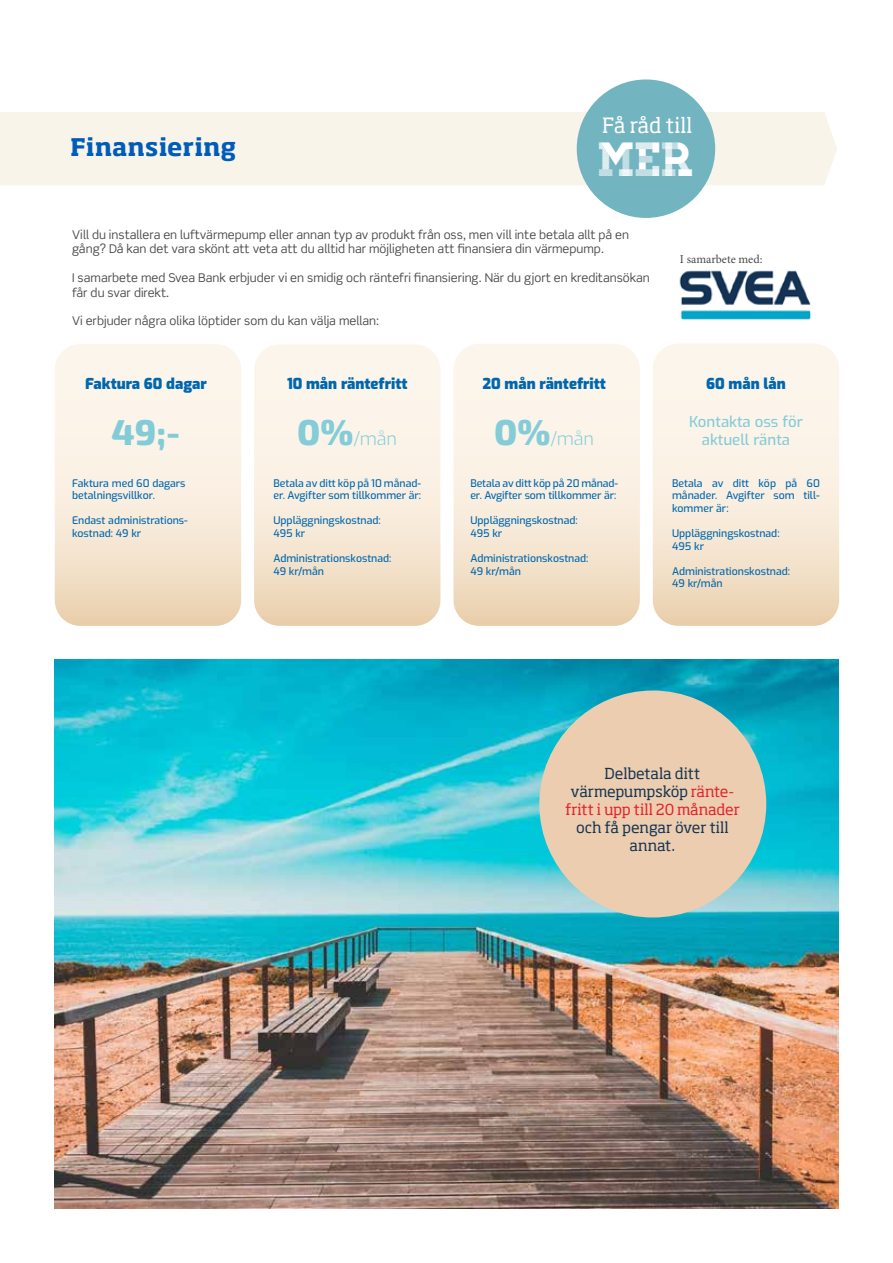
<style>
.page{position:relative;width:893px;height:1263px;background:#fff}
.page>*{position:absolute;margin:0;border:0;box-sizing:border-box;transform-origin:0 0}
.t1{font:48px "Homestead Display";color:#fff}
.t2{font:800 36px "Exo 2";color:#82ccd8}
.t3{font:700 24px "Soho Pro";letter-spacing:.015em;color:#005cb9}
.t4{font:20.85px "Soho Pro";letter-spacing:-.015em;color:#fff}
.t5{font:300 18px "Exo";color:#83ccd8}
.t6{font:15px/18px "Soho Pro";letter-spacing:-.01em;color:#e1232f;text-align:center}
.t7{font:900 15px "Exo";color:#0067ae}
.t8{font:500 15px/18px "Exo";color:#83ccd8;text-align:center}
.t9{font:15px/18px "Soho Pro";color:#143553;text-align:center}
.t10{font:12px/14.4px "Scene Std";color:#474847}
.t11{font:12px "Minion Pro";color:#474847}
.t12{font:500 10.5px/12.6px "Exo";color:#0067ae}
.s1{font-family:"Exo 2";font-weight:800;font-size:36px}
.s2{color:#143553}
</style>
<div class="page">
<div style="left:0;top:112px;width:837px;height:73px;background:#f8f4ea"></div>
<svg style="left:55px;top:344px;width:186px;height:282px;background:#f7ebda"></svg>
<svg style="left:254px;top:344px;width:186px;height:282px;background:#f7ebda"></svg>
<svg style="left:453px;top:344px;width:187px;height:282px;background:#f7ebdb"></svg>
<svg style="left:653px;top:344px;width:186px;height:282px;background:#f7ebda"></svg>
<div style="left:577px;top:79px;width:138px;height:139px;background:#73b4c1;border-radius:50%"></div>
<img style="left:679px;top:270px;width:132px;height:50px">
<img style="left:55px;top:659px;width:784px;height:549px">
<div style="left:539px;top:690px;width:227px;height:227px;background:#edcdaf;border-radius:50%"></div>
<h3 class="t3" style="left:70px;top:130px;width:167px">Finansiering</h3>
<h3 class="t4" style="left:602px;top:111px;width:92px">Få råd till</h3>
<h1 class="t1" style="left:599px;top:132px;width:97px">Mer</h1>
<p class="t10" style="left:72px;top:227px;width:558px">Vill du installera en luftvärmepump eller annan typ av produkt från oss, men vill inte betala allt på en gång? Då kan det vara skönt att veta att du alltid har möjligheten att finansiera din värmepump.</p>
<p class="t10" style="left:72px;top:271px;width:579px">I samarbete med Svea Bank erbjuder vi en smidig och räntefri finansiering. När du gjort en kreditansökan får du svar direkt.</p>
<p class="t10" style="left:72px;top:314px;width:308px">Vi erbjuder några olika löptider som du kan välja mellan:</p>
<h3 class="t7" style="left:85px;top:373px;width:123px">Faktura 60 dagar</h3>
<h2 class="t2" style="left:112px;top:407px;width:70px">49;-</h2>
<p class="t12" style="left:72px;top:476px;width:115px">Faktura med 60 dagars betalningsvillkor.</p>
<p class="t12" style="left:72px;top:514px;width:117px">Endast administrations&shy;kostnad: 49 kr</p>
<h3 class="t7" style="left:287px;top:373px;width:122px">10 mån räntefritt</h3>
<h3 class="t5" style="left:297px;top:426px;width:101px"><span class="s1">0%</span>/mån</h3>
<p class="t12" style="left:273px;top:476px;width:149px">Betala av ditt köp på 10 månad&shy;er. Avgifter som tillkommer är:</p>
<p class="t12" style="left:273px;top:514px;width:109px">Uppläggningskostnad:<br>495 kr</p>
<p class="t12" style="left:273px;top:552px;width:120px">Administrationskostnad:<br>49 kr/mån</p>
<h3 class="t7" style="left:483px;top:373px;width:125px">20 mån räntefritt</h3>
<h3 class="t5" style="left:494px;top:426px;width:101px"><span class="s1">0%</span>/mån</h3>
<p class="t12" style="left:470px;top:476px;width:149px">Betala av ditt köp på 20 månad&shy;er. Avgifter som tillkommer är:</p>
<p class="t12" style="left:470px;top:514px;width:109px">Uppläggningskostnad:<br>495 kr</p>
<p class="t12" style="left:470px;top:552px;width:120px">Administrationskostnad:<br>49 kr/mån</p>
<p class="t11" style="left:680px;top:252px;width:84px">I samarbete med:</p>
<h3 class="t7" style="left:706px;top:373px;width:81px">60 mån lån</h3>
<h3 class="t8" style="left:689px;top:412px;width:115px">Kontakta oss för aktuell ränta</h3>
<p class="t12" style="left:672px;top:476px;width:149px;text-align:justify">Betala av ditt köp på 60 månader. Avgifter som till&shy;kommer är:</p>
<p class="t12" style="left:672px;top:526px;width:109px">Uppläggningskostnad:<br>495 kr</p>
<p class="t12" style="left:672px;top:564px;width:120px">Administrationskostnad:<br>49 kr/mån</p>
<h3 class="t6" style="left:565px;top:764px;width:176px"><span class="s2">Delbetala ditt värmepumpsköp</span> ränte&shy;fritt i upp till 20 månader</h3>
<h3 class="t9" style="left:576px;top:818px;width:154px">och få pengar över till annat.</h3>
</div>
